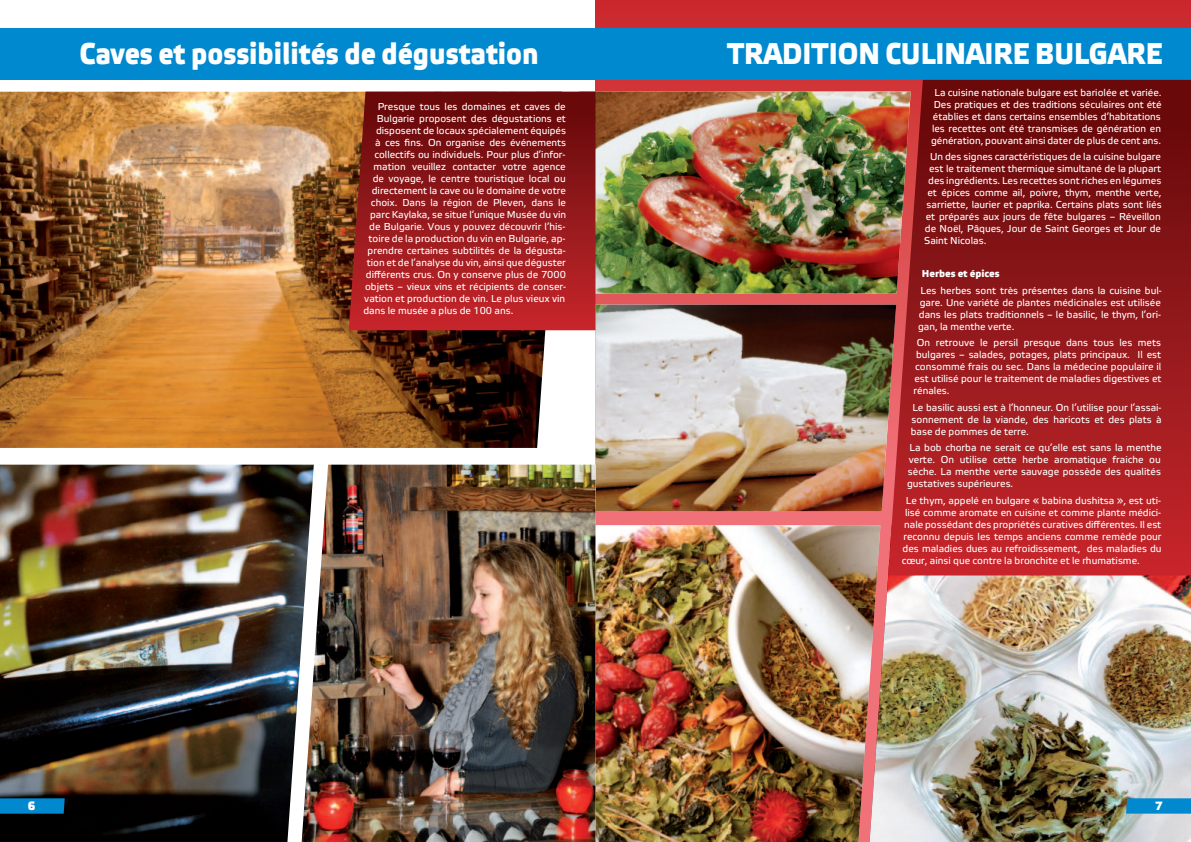
<style>
.page{position:relative;width:1191px;height:842px;background:#fff}
.page>*{position:absolute;margin:0;border:0;box-sizing:border-box;transform-origin:0 0}
.t1{font:500 30px "Etelka";color:#fff;scale:.9 1}
.t2{font:500 30px "Etelka";color:#fff;scale:.88 1}
.t3{font:500 12px "Etelka";color:#fff}
.t4{font:10px/12px "Etelka Text";color:#fff;text-align:justify}
.t5{font:500 10px "Etelka";color:#fff}
</style>
<div class="page">
<svg style="left:595px;top:0;width:596px;height:525px;background:#cd3e43"></svg>
<img style="left:595px;top:305px;width:293px;height:206px">
<img style="left:0;top:92px;width:562px;height:356px">
<img style="left:595px;top:92px;width:293px;height:201px">
<div style="left:0;top:29px;width:595px;height:51px;background:#0089cf"></div>
<div style="left:596px;top:29px;width:595px;height:51px;background:#0089cf"></div>
<img style="left:880px;top:525px;width:311px;height:317px">
<svg style="left:888px;top:80px;width:303px;height:495px;background:#961b1d"></svg>
<svg style="left:349px;top:92px;width:246px;height:238px;background:#93191a"></svg>
<img style="left:0;top:465px;width:302px;height:377px">
<img style="left:622px;top:525px;width:258px;height:317px">
<img style="left:595px;top:465px;width:27px;height:377px">
<img style="left:302px;top:465px;width:293px;height:377px">
<svg style="left:1126px;top:798px;width:65px;height:16px"></svg>
<svg style="left:0;top:798px;width:65px;height:16px"></svg>
<h1 class="t1" style="left:80px;top:35px;width:511px">Caves et possibilités de dégustation</h1>
<h1 class="t2" style="left:727px;top:35px;width:496px">TRADITION CULINAIRE BULGARE</h1>
<p class="t4" style="left:378px;top:101px;width:190px">Presque tous les domaines et caves de</p>
<p class="t4" style="left:377px;top:113px;width:191px">Bulgarie proposent des dégustations et</p>
<p class="t4" style="left:376px;top:125px;width:192px">disposent de locaux spécialement équipés</p>
<p class="t4" style="left:375px;top:137px;width:192px">à ces fins. On organise des événements</p>
<p class="t4" style="left:374px;top:149px;width:193px">collectifs ou individuels. Pour plus d’infor-</p>
<p class="t4" style="left:373px;top:161px;width:193px">mation veuillez contacter votre agence</p>
<p class="t4" style="left:373px;top:173px;width:195px">de voyage, le centre touristique local ou</p>
<p class="t4" style="left:372px;top:185px;width:196px">directement la cave ou le domaine de votre</p>
<p class="t4" style="left:371px;top:197px;width:196px">choix. Dans la région de Pleven, dans le</p>
<p class="t4" style="left:370px;top:209px;width:198px">parc Kaylaka, se situe l‘unique Musée du vin</p>
<p class="t4" style="left:369px;top:221px;width:198px">de Bulgarie. Vous y pouvez découvrir l’his-</p>
<p class="t4" style="left:368px;top:233px;width:198px">toire de la production du vin en Bulgarie, ap-</p>
<p class="t4" style="left:367px;top:245px;width:199px">prendre certaines subtilités de la dégusta-</p>
<p class="t4" style="left:367px;top:257px;width:201px">tion et de l’analyse du vin, ainsi que déguster</p>
<p class="t4" style="left:366px;top:269px;width:202px">différents crus. On y conserve plus de 7000</p>
<p class="t4" style="left:365px;top:281px;width:202px">objets – vieux vins et récipients de conser-</p>
<p class="t4" style="left:364px;top:293px;width:202px">vation et production de vin. Le plus vieux vin</p>
<p class="t4" style="left:363px;top:305px;width:151px">dans le musée a plus de 100 ans.</p>
<p class="t4" style="left:931px;top:86px;width:232px;text-align:center">La cuisine nationale bulgare est bariolée et variée.<br>Des pratiques et des traditions séculaires ont été établies et dans certains ensembles d’habitations les recettes ont été transmises de génération en génération, pouvant ainsi dater de plus de cent ans.</p>
<p class="t4" style="left:930px;top:151px;width:232px">Un des signes caractéristiques de la cuisine bulgare</p>
<p class="t4" style="left:929px;top:163px;width:234px">est le traitement thermique simultané de la plupart</p>
<p class="t4" style="left:928px;top:175px;width:235px">des ingrédients. Les recettes sont riches en légumes</p>
<p class="t4" style="left:927px;top:187px;width:235px">et épices comme ail, poivre, thym, menthe verte,</p>
<p class="t4" style="left:926px;top:199px;width:236px">sarriette, laurier et paprika. Certains plats sont liés</p>
<p class="t4" style="left:925px;top:211px;width:236px">et préparés aux jours de fête bulgares – Réveillon</p>
<p class="t4" style="left:925px;top:223px;width:238px">de Noël, Pâques, Jour de Saint Georges et Jour de</p>
<p class="t4" style="left:924px;top:235px;width:64px">Saint Nicolas.</p>
<p class="t5" style="left:921px;top:267px;width:79px">Herbes et épices</p>
<p class="t4" style="left:918px;top:284px;width:245px">Les herbes sont très présentes dans la cuisine bul&shy;gare. Une variété de plantes médicinales est utilisée dans les plats traditionnels – le basilic, le thym, l’ori&shy;gan, la menthe verte.</p>
<p class="t4" style="left:913px;top:337px;width:249px;text-indent:3px">On retrouve le persil presque dans tous les mets bulgares – salades, potages, plats principaux. Il est consommé frais ou sec. Dans la médecine populaire il est utilisé pour le traitement de maladies digestives et rénales.</p>
<p class="t4" style="left:910px;top:402px;width:252px">Le basilic aussi est à l’honneur. On l’utilise pour l’assai&shy;sonnement de la viande, des haricots et des plats à base de pommes de terre.</p>
<p class="t4" style="left:907px;top:442px;width:256px">La bob chorba ne serait ce qu’elle est sans la menthe verte. On utilise cette herbe aromatique fraiche ou sèche. La menthe verte sauvage possède des qualités gustatives supérieures.</p>
<p class="t4" style="left:906px;top:495px;width:257px">Le thym, appelé en bulgare « babina dushitsa », est uti-</p>
<p class="t4" style="left:905px;top:507px;width:257px">lisé comme aromate en cuisine et comme plante médici-</p>
<p class="t4" style="left:904px;top:519px;width:259px">nale possédant des propriétés curatives différentes. Il est</p>
<p class="t4" style="left:903px;top:531px;width:260px">reconnu depuis les temps anciens comme remède pour</p>
<p class="t4" style="left:902px;top:543px;width:260px">des maladies dues au refroidissement, des maladies du</p>
<p class="t4" style="left:901px;top:555px;width:240px">cœur, ainsi que contre la bronchite et le rhumatisme.</p>
<p class="t3" style="left:28px;top:798px;width:9px">6</p>
<p class="t3" style="left:1155px;top:798px;width:9px">7</p>
</div>
